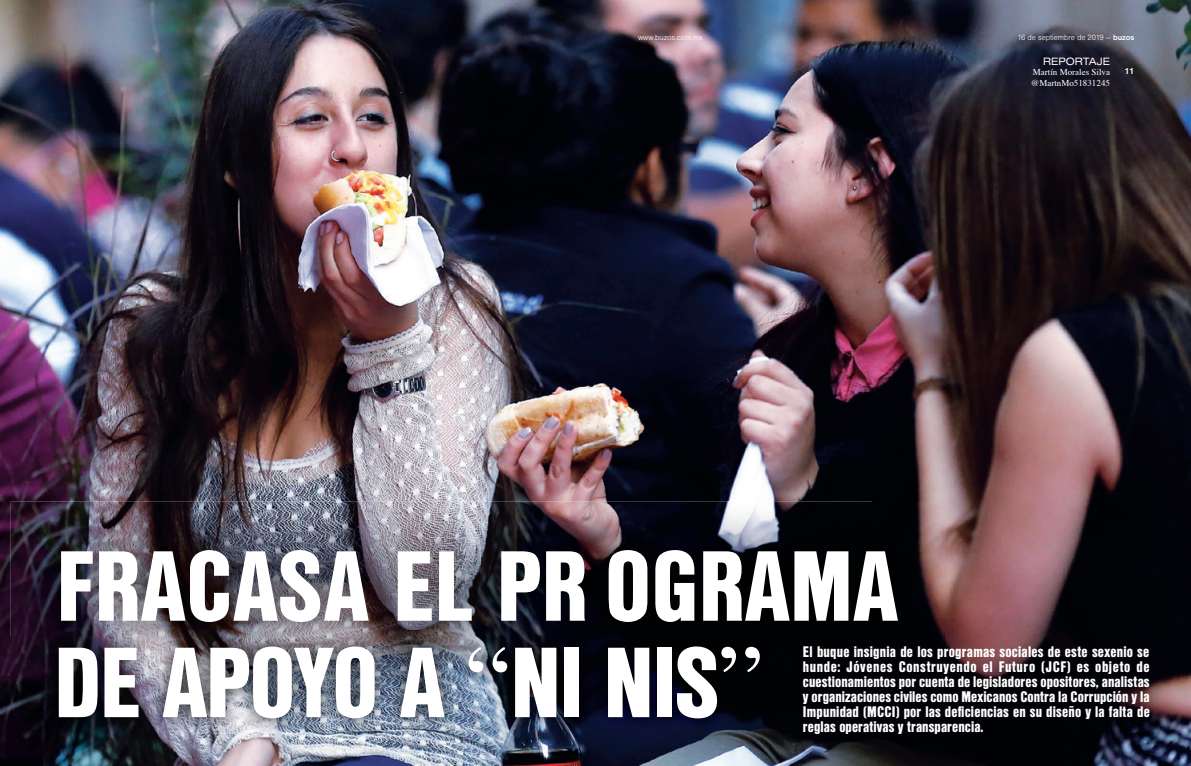
<style>
.page{position:relative;width:1191px;height:766px;background:#fff}
.page>*{position:absolute;margin:0;border:0;box-sizing:border-box;transform-origin:0 0}
.t1{font:104px "Nimbus Sans DOT Blac Cond";color:#fff}
.t2{font:16px/15px "Nimbus Sans DOT Blac Cond";letter-spacing:.01em;color:#fff;text-align:justify}
.t3{font:11px "Nimbus San D Regu Exte";color:#fff}
.t4{font:9px/10.8px "Times";color:#fff}
.t5{font:700 9px "Nimbus Sans DOT";color:#fff}
.t6{font:8px "Nimbus Sans DOT Ligh";color:#fff}
.s1{font-family:"Nimbus Sans DOT";font-weight:700}
.s2{font-family:"Times"}
</style>
<div class="page">
<img style="left:0;top:0;width:1191px;height:765px">
<img style="left:11px;top:501px;width:861px;height:135px">
<img style="left:872px;top:501px;width:72px;height:169px">
<img style="left:11px;top:636px;width:31px;height:34px">
<div style="left:774px;top:636px;width:98px;height:34px;background:#010205"></div>
<img style="left:42px;top:630px;width:732px;height:103px">
<svg style="left:1021px;top:80px;width:8px;height:6px"></svg>
<p class="t6" style="left:638px;top:33px;width:66px">www.buzos.com.mx</p>
<p class="t6" style="left:1017px;top:33px;width:118px">16 de septiembre de 2019 — <span class="s1">buzos</span></p>
<p class="t5" style="left:1124px;top:66px;width:12px">11</p>
<p class="t3" style="left:1043px;top:55px;width:68px">REPORTAJE</p>
<p class="t4" style="left:1031px;top:66px;width:80px">Martín Morales Silva @MartnMo51831245</p>
<h1 class="t1" style="left:56px;top:526px;width:843px">FRACASA EL PR OGRAMA</h1>
<p class="t2" style="left:803px;top:644px;width:348px">El buque insignia de los programas sociales de este sexenio se hunde: Jóvenes Construyendo el Futuro (JCF) es objeto de cuestionamientos por cuenta de legisladores opositores, analistas y organizaciones civiles como Mexicanos Contra la Corrupción y la Impunidad (MCCI) por las deficiencias en su diseño y la falta de</p>
<h1 class="t1" style="left:54px;top:623px;width:711px">DE APOYO A <span class="s2">“</span>NI NIS<span class="s2">”</span></h1>
<p class="t2" style="left:803px;top:719px;width:182px">reglas operativas y transparencia.</p>
</div>
